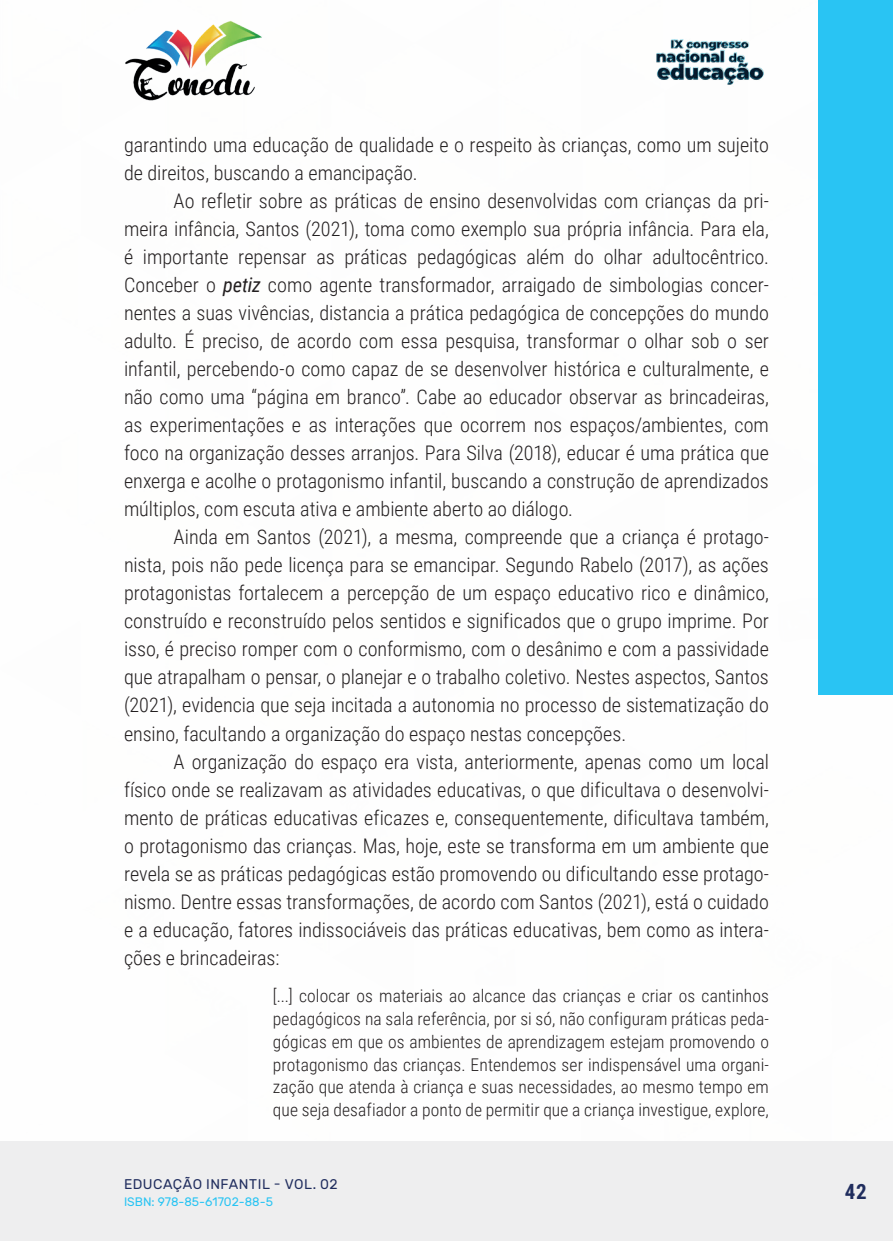
<style>
.page{position:relative;width:893px;height:1241px;background:#fff}
.page>*{position:absolute;margin:0;border:0;box-sizing:border-box;transform-origin:0 0}
.t1{font:700 21px "Roboto Condensed";color:#202d5e}
._9_CORPO{font:300 20.12px/28px "Roboto Condensed";color:#231f20;text-align:justify}
._16_CITACAO{font:300 17.5px/22.8px "Roboto Condensed";letter-spacing:.005em;color:#231f20;text-align:justify}
.t2{font:14px "Rubik";letter-spacing:.035em;color:#202d5e}
.t3{font:12.25px "Rubik";color:#29c4f3}
.s1{font-weight:400;font-style:italic}
</style>
<div class="page">
<div style="left:0;top:1141px;width:893px;height:99px;background:#eeeeef"></div>
<div style="left:819px;top:0;width:74px;height:694px;background:#29c4f3"></div>
<img style="left:125px;top:20px;width:137px;height:81px">
<img style="left:656px;top:39px;width:108px;height:46px">
<p class="_9_CORPO" style="left:124px;top:130px;width:646px">garantindo uma educação de qualidade e o respeito às crianças, como um sujeito de direitos, buscando a emancipação.</p>
<p class="_9_CORPO" style="left:124px;top:186px;width:646px;text-indent:50px">Ao refletir sobre as práticas de ensino desenvolvidas com crianças da pri&shy;meira infância, Santos (2021), toma como exemplo sua própria infância. Para ela, é importante repensar as práticas pedagógicas além do olhar adultocêntrico.<br>Conceber o <span class="s1">petiz</span> como agente transformador, arraigado de simbologias concer&shy;nentes a suas vivências, distancia a prática pedagógica de concepções do mundo adulto. É preciso, de acordo com essa pesquisa, transformar o olhar sob o ser infantil, percebendo-o como capaz de se desenvolver histórica e culturalmente, e não como uma “página em branco”. Cabe ao educador observar as brincadeiras, as experimentações e as interações que ocorrem nos espaços/ambientes, com foco na organização desses arranjos. Para Silva (2018), educar é uma prática que enxerga e acolhe o protagonismo infantil, buscando a construção de aprendizados múltiplos, com escuta ativa e ambiente aberto ao diálogo.</p>
<p class="_9_CORPO" style="left:124px;top:522px;width:646px;text-indent:50px">Ainda em Santos (2021), a mesma, compreende que a criança é protago&shy;nista, pois não pede licença para se emancipar. Segundo Rabelo (2017), as ações protagonistas fortalecem a percepção de um espaço educativo rico e dinâmico, construído e reconstruído pelos sentidos e significados que o grupo imprime. Por isso, é preciso romper com o conformismo, com o desânimo e com a passividade que atrapalham o pensar, o planejar e o trabalho coletivo. Nestes aspectos, Santos (2021), evidencia que seja incitada a autonomia no processo de sistematização do ensino, facultando a organização do espaço nestas concepções.</p>
<p class="_9_CORPO" style="left:124px;top:746px;width:646px;text-indent:50px">A organização do espaço era vista, anteriormente, apenas como um local físico onde se realizavam as atividades educativas, o que dificultava o desenvolvi&shy;mento de práticas educativas eficazes e, consequentemente, dificultava também, o protagonismo das crianças. Mas, hoje, este se transforma em um ambiente que revela se as práticas pedagógicas estão promovendo ou dificultando esse protago&shy;nismo. Dentre essas transformações, de acordo com Santos (2021), está o cuidado e a educação, fatores indissociáveis das práticas educativas, bem como as intera&shy;ções e brincadeiras:</p>
<p class="_16_CITACAO" style="left:273px;top:983px;width:498px">[...] colocar os materiais ao alcance das crianças e criar os cantinhos pedagógicos na sala referência, por si só, não configuram práticas peda&shy;gógicas em que os ambientes de aprendizagem estejam promovendo o protagonismo das crianças. Entendemos ser indispensável uma organi&shy;zação que atenda à criança e suas necessidades, ao mesmo tempo em que seja desafiador a ponto de permitir que a criança investigue, explore,</p>
<p class="t2" style="left:124px;top:1175px;width:215px">EDUCAÇÃO INFANTIL - VOL. 02</p>
<p class="t3" style="left:124px;top:1194px;width:150px">ISBN: 978-85-61702-88-5</p>
<p class="t1" style="left:845px;top:1176px;width:23px">42</p>
</div>
